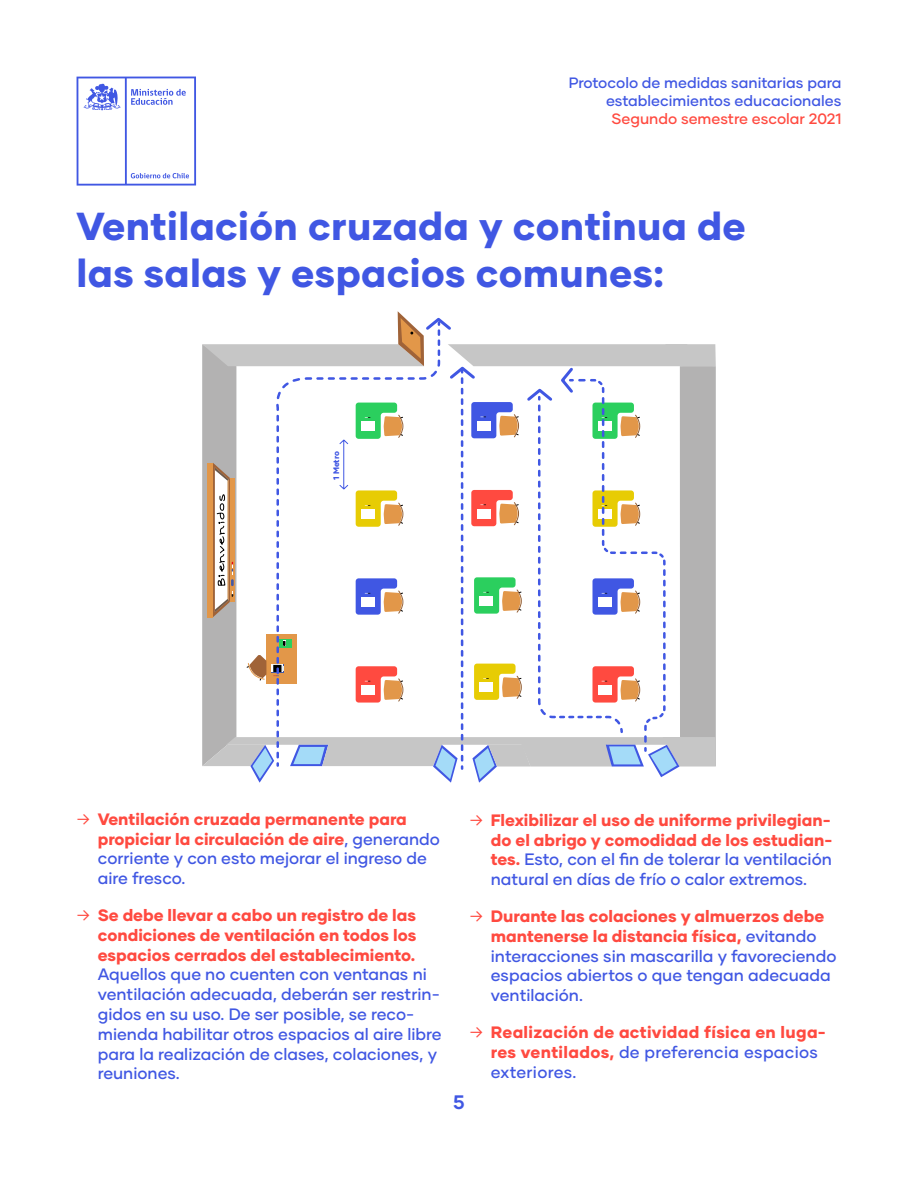
<style>
.page{position:relative;width:918px;height:1188px;background:#fff}
.page>*{position:absolute;margin:0;border:0;box-sizing:border-box;transform-origin:0 0}
.t1{font:800 39px/46.8px "Gilmer";letter-spacing:.01em;color:#4057e3}
.t2{font:700 19.5px "Gilmer";color:#4057e3}
.t3{font:800 16.5px/19.8px "Gilmer";color:#ff4a40;text-align:justify}
.t4{font:500 16.5px/19.8px "Gilmer";color:#4057e3}
.t5{font:800 16.5px/19.8px "Gilmer";letter-spacing:.02em;color:#ff4a40}
.t6{font:500 15px/18px "Gilmer";color:#4057e3;text-align:right}
.t7{font:500 15px "Gilmer";color:#ff4a40}
.t8{font:800 8.1px "Gilmer";letter-spacing:-.01em;color:#4057e3}
.s1{font-weight:400}
.s2{font-weight:500;color:#4057e3}
.s3{font-weight:400;color:#ff4a40}
.s4{font-weight:800;color:#ff4a40}
</style>
<div class="page">
<svg style="left:77px;top:77px;width:119px;height:109px"></svg>
<svg style="left:202px;top:311px;width:514px;height:472px"></svg>
<p class="t6" style="left:569px;top:74px;width:274px">Protocolo de medidas sanitarias para establecimientos educacionales</p>
<p class="t7" style="left:612px;top:110px;width:231px">Segundo semestre escolar 2021</p>
<h1 class="t1" style="left:77px;top:203px;width:671px">Ventilación cruzada y continua de las salas y espacios comunes:</h1>
<p class="t8" style="left:331px;top:480px;width:30px;rotate:-90deg">1 Metro</p>
<p class="t3" style="left:98px;top:809px;width:344px;text-align:left;text-indent:-21px"><span class="s1">→</span> Ventilación cruzada permanente para propiciar la circulación de aire<span class="s2">, generando corriente y con esto mejorar el ingreso de aire fresco.</span></p>
<p class="t3" style="left:98px;top:905px;width:320px;text-indent:-21px"><span class="s1">→</span> Se debe llevar a cabo un registro de las condiciones de ventilación en todos los espacios cerrados del establecimiento.</p>
<p class="t4" style="left:98px;top:965px;width:345px">Aquellos que no cuenten con ventanas ni ventilación adecuada, deberán ser restrin&shy;gidos en su uso. De ser posible, se reco&shy;mienda habilitar otros espacios al aire libre para la realización de clases, colaciones, y reuniones.</p>
<p class="t3" style="left:491px;top:810px;width:343px;text-indent:-21px"><span class="s1">→</span> Flexibilizar el uso de uniforme privilegian&shy;do el abrigo y comodidad de los estudian&shy;tes. <span class="s2">Esto, con el fin de tolerar la ventilación natural en días de frío o calor extremos.</span></p>
<p class="t4" style="left:491px;top:906px;width:347px;text-indent:-21px"><span class="s3">→</span> <span class="s4">Durante las colaciones y almuerzos debe mantenerse la distancia física,</span> evitando interacciones sin mascarilla y favoreciendo espacios abiertos o que tengan adecuada ventilación.</p>
<p class="t5" style="left:491px;top:1022px;width:337px;text-indent:-21px"><span class="s1">→</span> Realización de actividad física en luga&shy;res ventilados, <span class="s2">de preferencia espacios exteriores.</span></p>
<p class="t2" style="left:453px;top:1090px;width:13px">5</p>
</div>
